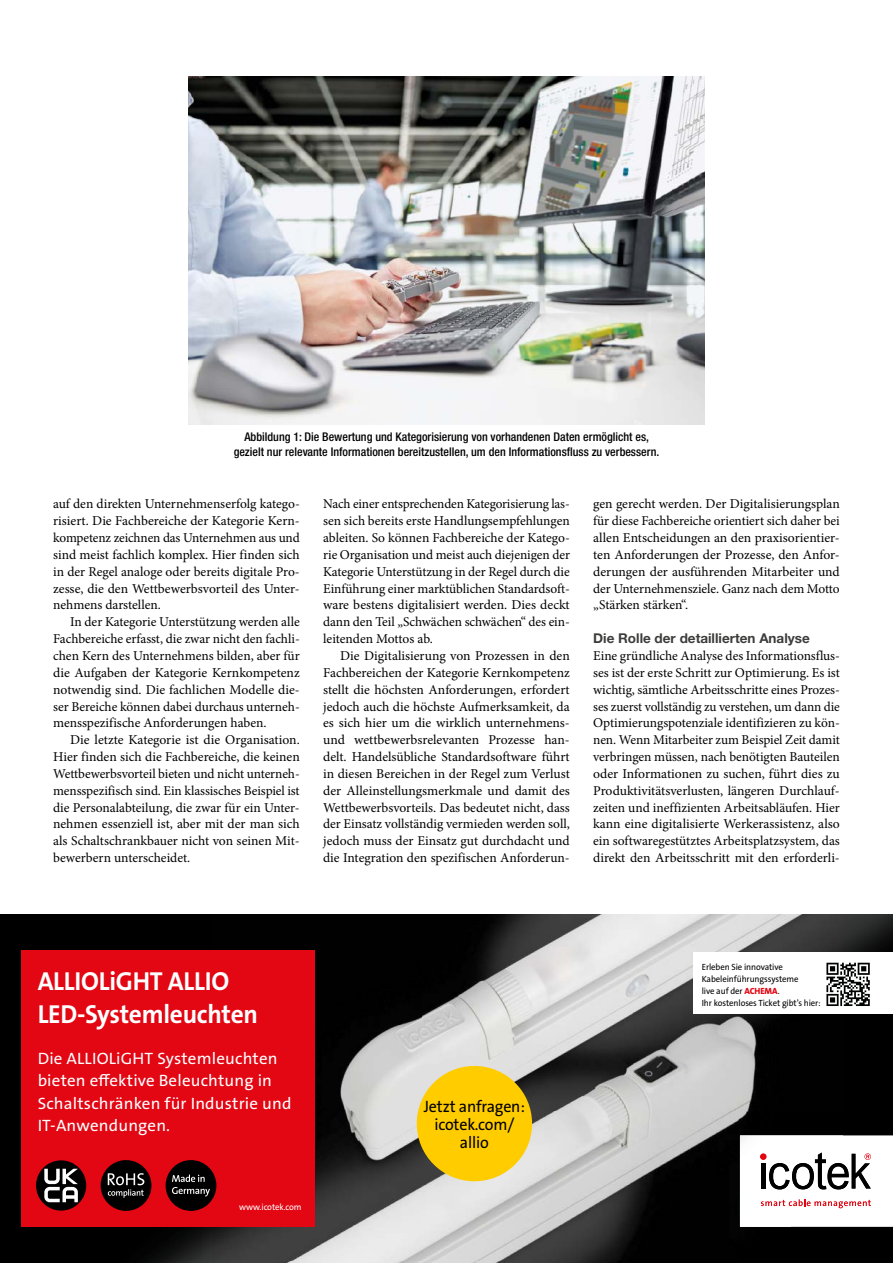
<style>
.page{position:relative;width:893px;height:1263px;background:#fff}
.page>*{position:absolute;margin:0;border:0;box-sizing:border-box;transform-origin:0 0}
.t1{font:700 26.1px/32.7px "The Sans B W7";letter-spacing:-.01em;color:#fff}
.t2{font:16.5px/22.5px "The Sans B W5 Plain";letter-spacing:.01em;color:#fff}
.t3{font:16.5px/18px "The Sans B W5 Plain";letter-spacing:-.01em;color:#000;text-align:center}
.t4{font:13.5px/16.8px "Minion Pro";letter-spacing:-.005em;color:#000;text-align:justify}
.t5{font:700 13.5px "Helvetica Neue LT Std";color:#3c3c3b}
.t6{font:500 condensed 12px/15px "Helvetica Neue LT Std";color:#000;text-align:center}
.t7{font:9px/12px "The Sans B W5 Plain";letter-spacing:-.01em;color:#000}
.t8{font:9px "The Sans B W5 Plain";letter-spacing:-.01em;color:#fff}
.s1{font-family:"The Sans B W8";font-weight:800;color:#e30613}
</style>
<div class="page">
<img style="left:188px;top:77px;width:517px;height:347px">
<img style="left:0;top:914px;width:254px;height:349px">
<img style="left:254px;top:1261px;width:639px;height:2px">
<img style="left:212px;top:914px;width:632px;height:197px">
<img style="left:844px;top:914px;width:49px;height:221px">
<img style="left:212px;top:1111px;width:527px;height:150px">
<div style="left:739px;top:1111px;width:105px;height:50px;background:#000"></div>
<div style="left:739px;top:1161px;width:52px;height:100px;background:#000"></div>
<div style="left:791px;top:1227px;width:102px;height:34px;background:#000"></div>
<img style="left:740px;top:1135px;width:153px;height:92px">
<svg style="left:760px;top:1152px;width:111px;height:37px"></svg>
<img style="left:827px;top:1163px;width:22px;height:26px">
<img style="left:815px;top:1152px;width:11px;height:37px">
<img style="left:792px;top:1163px;width:22px;height:26px">
<img style="left:769px;top:1163px;width:21px;height:26px">
<img style="left:852px;top:1154px;width:19px;height:34px">
<img style="left:761px;top:1163px;width:4px;height:25px">
<svg style="left:761px;top:1199px;width:110px;height:9px"></svg>
<div style="left:21px;top:950px;width:294px;height:277px;background:#e30613"></div>
<div style="left:166px;top:1160px;width:50px;height:51px;background:#000;border-radius:50%"></div>
<svg style="left:172px;top:1174px;width:38px;height:22px"></svg>
<div style="left:101px;top:1160px;width:50px;height:51px;background:#000;border-radius:50%"></div>
<svg style="left:108px;top:1173px;width:36px;height:25px"></svg>
<div style="left:36px;top:1160px;width:50px;height:50px;background:#000;border-radius:50%"></div>
<svg style="left:44px;top:1169px;width:34px;height:33px"></svg>
<div style="left:417px;top:1066px;width:115px;height:115px;background:#fc0;border-radius:50%"></div>
<div style="left:694px;top:952px;width:199px;height:62px;background:#fff"></div>
<svg style="left:826px;top:962px;width:44px;height:1px"></svg>
<svg style="left:826px;top:963px;width:44px;height:43px"></svg>
<p class="t6" style="left:234px;top:429px;width:427px">Abbildung 1: Die Bewertung und Kategorisierung von vorhandenen Daten ermöglicht es, gezielt nur relevante Informationen bereitzustellen, um den Informationsfluss zu verbessern.</p>
<p class="t4" style="left:53px;top:496px;width:248px">auf den direkten Unternehmenserfolg katego&shy;risiert. Die Fachbereiche der Kategorie Kern&shy;kompetenz zeichnen das Unternehmen aus und sind meist fachlich komplex. Hier finden sich in der Regel analoge oder bereits digitale Pro&shy;zesse, die den Wettbewerbsvorteil des Unter&shy;nehmens darstellen.</p>
<p class="t4" style="left:53px;top:614px;width:248px;text-indent:17px">In der Kategorie Unterstützung werden alle Fachbereiche erfasst, die zwar nicht den fachli&shy;chen Kern des Unternehmens bilden, aber für die Aufgaben der Kategorie Kernkompetenz notwendig sind. Die fachlichen Modelle die&shy;ser Bereiche können dabei durchaus unterneh&shy;mensspezifische Anforderungen haben.</p>
<p class="t4" style="left:53px;top:731px;width:248px;text-indent:17px">Die letzte Kategorie ist die Organisation.<br>Hier finden sich die Fachbereiche, die keinen Wettbewerbsvorteil bieten und nicht unterneh&shy;mensspezifisch sind. Ein klassisches Beispiel ist die Personalabteilung, die zwar für ein Unter&shy;nehmen essenziell ist, aber mit der man sich als Schaltschrankbauer nicht von seinen Mit&shy;bewerbern unterscheidet.</p>
<p class="t4" style="left:323px;top:496px;width:248px">Nach einer entsprechenden Kategorisierung las&shy;sen sich bereits erste Handlungsempfehlungen ableiten. So können Fachbereiche der Katego&shy;rie Organisation und meist auch diejenigen der Kategorie Unterstützung in der Regel durch die Einführung einer marktüblichen Standardsoft&shy;ware bestens digitalisiert werden. Dies deckt dann den Teil „Schwächen schwächen“ des ein&shy;leitenden Mottos ab.</p>
<p class="t4" style="left:323px;top:647px;width:248px;text-indent:17px">Die Digitalisierung von Prozessen in den Fachbereichen der Kategorie Kernkompetenz stellt die höchsten Anforderungen, erfordert jedoch auch die höchste Aufmerksamkeit, da es sich hier um die wirklich unternehmens&shy;und wettbewerbsrelevanten Prozesse han&shy;delt. Handelsübliche Standardsoftware führt in diesen Bereichen in der Regel zum Verlust der Alleinstellungsmerkmale und damit des Wettbewerbsvorteils. Das bedeutet nicht, dass der Einsatz vollständig vermieden werden soll, jedoch muss der Einsatz gut durchdacht und die Integration den spezifischen Anforderun-</p>
<p class="t4" style="left:593px;top:496px;width:248px">gen gerecht werden. Der Digitalisierungsplan für diese Fachbereiche orientiert sich daher bei allen Entscheidungen an den praxisorientier&shy;ten Anforderungen der Prozesse, den Anfor&shy;derungen der ausführenden Mitarbeiter und der Unternehmensziele. Ganz nach dem Motto „Stärken stärken“.</p>
<p class="t5" style="left:593px;top:630px;width:218px">Die Rolle der detaillierten Analyse</p>
<p class="t4" style="left:593px;top:647px;width:248px">Eine gründliche Analyse des Informationsflus&shy;ses ist der erste Schritt zur Optimierung. Es ist wichtig, sämtliche Arbeitsschritte eines Prozes&shy;ses zuerst vollständig zu verstehen, um dann die Optimierungspotenziale identifizieren zu kön&shy;nen. Wenn Mitarbeiter zum Beispiel Zeit damit verbringen müssen, nach benötigten Bauteilen oder Informationen zu suchen, führt dies zu Produktivitätsverlusten, längeren Durchlauf&shy;zeiten und ineffizienten Arbeitsabläufen. Hier kann eine digitalisierte Werkerassistenz, also ein softwaregestütztes Arbeitsplatzsystem, das direkt den Arbeitsschritt mit den erforderli-</p>
<h1 class="t1" style="left:38px;top:965px;width:222px">ALLIOLiGHT ALLIO<br>LED-Systemleuchten</h1>
<p class="t2" style="left:38px;top:1047px;width:255px">Die ALLIOLiGHT Systemleuchten bieten effektive Beleuchtung in<br>Schaltschränken für Industrie und<br>IT-Anwendungen.</p>
<p class="t8" style="left:239px;top:1201px;width:64px">www.icotek.com</p>
<p class="t3" style="left:424px;top:1097px;width:103px">Jetzt anfragen: icotek.com/ allio</p>
<p class="t7" style="left:702px;top:961px;width:120px">Erleben Sie innovative<br>Kabeleinführungssysteme<br>live auf der <span class="s1">ACHEMA</span>.<br>Ihr kostenloses Ticket gibt’s hier:</p>
</div>
